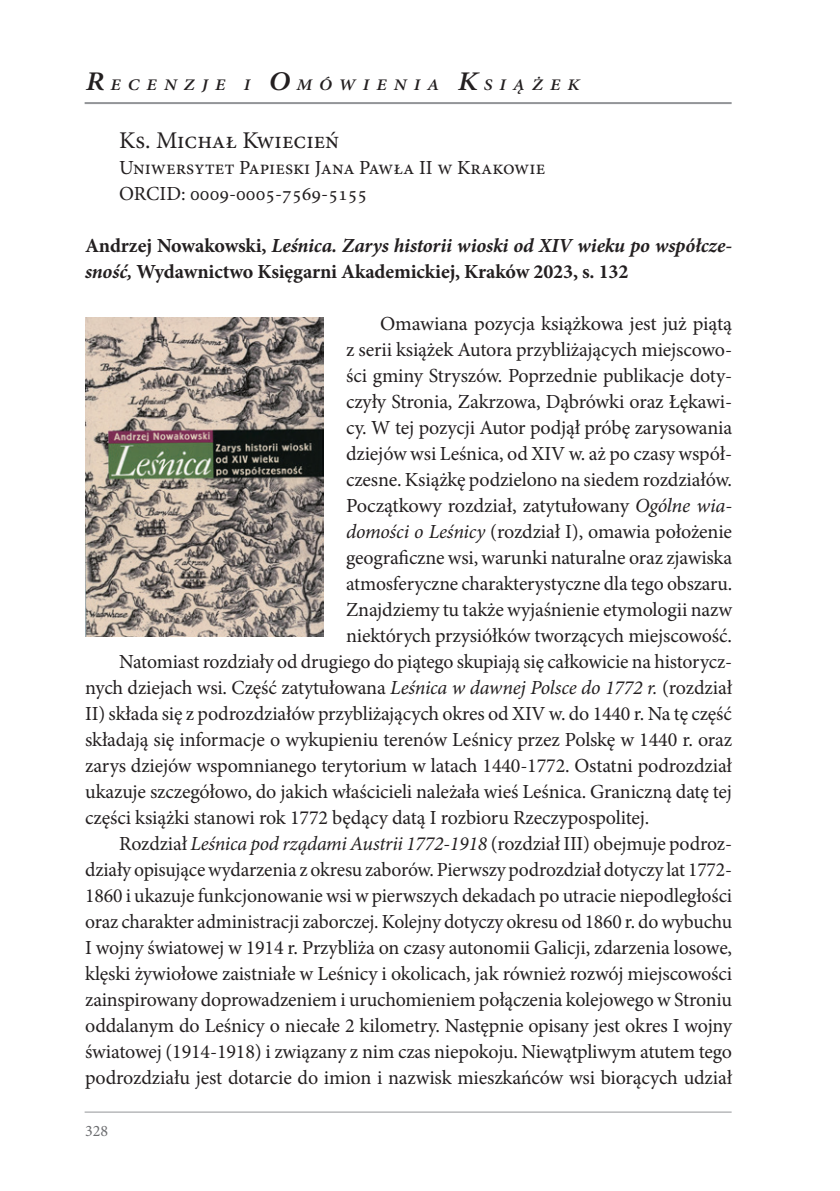
<style>
.page{position:relative;width:840px;height:1191px;background:#fff}
.page>*{position:absolute;margin:0;border:0;box-sizing:border-box;transform-origin:0 0}
.t1{font:24px "Minion Pro";color:#231f20}
.t2{font:20px/26px "Minion Pro";letter-spacing:-.01em;color:#231f20}
.t3{font:700 20px/26px "Minion Pro";letter-spacing:-.01em;color:#231f20}
.t4{font:italic 600 16.2px "Minion Pro";letter-spacing:.4em;color:#231f20;scale:1.11 1}
.t5{font:16px "Minion Pro";color:#6c6d70}
.s1{font-size:27px}
.s2{font-style:italic}
</style>
<div class="page">
<hr style="left:85px;top:1111px;width:646px;height:1px;background:#939598">
<hr style="left:85px;top:102px;width:646px;height:2px;background:#939598">
<img style="left:85px;top:317px;width:238px;height:319px">
<p class="t4" style="left:86px;top:73px;width:446px"><span class="s1">R</span>ECENZJE I <span class="s1">O</span>MÓWIENIA <span class="s1">K</span>SIĄŻEK</p>
<p class="t1" style="left:119px;top:124px;width:221px">Ks. Michał Kwiecień</p>
<p class="t2" style="left:119px;top:155px;width:427px">Uniwersytet Papieski Jana Pawła II w Krakowie<br>ORCID: 0009-0005-7569-5155</p>
<p class="t3" style="left:85px;top:232px;width:648px">Andrzej Nowakowski, <span class="s2">Leśnica. Zarys historii wioski od XIV wieku po współcze&shy;sność,</span> Wydawnictwo Księgarni Akademickiej, Kraków 2023, s. 132</p>
<p class="t2" style="left:380px;top:311px;width:353px">Omawiana pozycja książkowa jest już piątą</p>
<p class="t2" style="left:346px;top:337px;width:387px">z serii książek Autora przybliżających miejscowo-</p>
<p class="t2" style="left:346px;top:363px;width:387px">ści gminy Stryszów. Poprzednie publikacje doty-</p>
<p class="t2" style="left:346px;top:389px;width:387px">czyły Stronia, Zakrzowa, Dąbrówki oraz Łękawi-</p>
<p class="t2" style="left:346px;top:415px;width:387px">cy. W tej pozycji Autor podjął próbę zarysowania</p>
<p class="t2" style="left:346px;top:441px;width:387px">dziejów wsi Leśnica, od XIV w. aż po czasy współ-</p>
<p class="t2" style="left:346px;top:467px;width:387px">czesne. Książkę podzielono na siedem rozdziałów.</p>
<p class="t2" style="left:346px;top:493px;width:387px">Początkowy rozdział, zatytułowany <span class="s2">Ogólne wia-</span></p>
<p class="t2" style="left:346px;top:519px;width:387px"><span class="s2">domości o Leśnicy</span> (rozdział I), omawia położenie</p>
<p class="t2" style="left:346px;top:545px;width:387px">geograficzne wsi, warunki naturalne oraz zjawiska</p>
<p class="t2" style="left:346px;top:571px;width:387px">atmosferyczne charakterystyczne dla tego obszaru.</p>
<p class="t2" style="left:346px;top:597px;width:387px">Znajdziemy tu także wyjaśnienie etymologii nazw</p>
<p class="t2" style="left:346px;top:623px;width:387px">niektórych przysiółków tworzących miejscowość.</p>
<p class="t2" style="left:119px;top:649px;width:614px">Natomiast rozdziały od drugiego do piątego skupiają się całkowicie na historycz-</p>
<p class="t2" style="left:85px;top:675px;width:648px">nych dziejach wsi. Część zatytułowana <span class="s2">Leśnica w dawnej Polsce do 1772 r.</span> (rozdział</p>
<p class="t2" style="left:85px;top:701px;width:648px">II) składa się z podrozdziałów przybliżających okres od XIV w. do 1440 r. Na tę część</p>
<p class="t2" style="left:85px;top:727px;width:648px">składają się informacje o wykupieniu terenów Leśnicy przez Polskę w 1440 r. oraz</p>
<p class="t2" style="left:85px;top:753px;width:648px">zarys dziejów wspomnianego terytorium w latach 1440-1772. Ostatni podrozdział</p>
<p class="t2" style="left:85px;top:779px;width:648px">ukazuje szczegółowo, do jakich właścicieli należała wieś Leśnica. Graniczną datę tej</p>
<p class="t2" style="left:85px;top:805px;width:565px">części książki stanowi rok 1772 będący datą I rozbioru Rzeczypospolitej.</p>
<p class="t2" style="left:119px;top:831px;width:614px">Rozdział <span class="s2">Leśnica pod rządami Austrii 1772-1918</span> (rozdział III) obejmuje podroz-</p>
<p class="t2" style="left:85px;top:857px;width:648px">działy opisujące wydarzenia z okresu zaborów. Pierwszy podrozdział dotyczy lat 1772-</p>
<p class="t2" style="left:85px;top:883px;width:648px">1860 i ukazuje funkcjonowanie wsi w pierwszych dekadach po utracie niepodległości</p>
<p class="t2" style="left:85px;top:909px;width:648px">oraz charakter administracji zaborczej. Kolejny dotyczy okresu od 1860 r. do wybuchu</p>
<p class="t2" style="left:85px;top:935px;width:648px">I wojny światowej w 1914 r. Przybliża on czasy autonomii Galicji, zdarzenia losowe,</p>
<p class="t2" style="left:85px;top:961px;width:648px">klęski żywiołowe zaistniałe w Leśnicy i okolicach, jak również rozwój miejscowości</p>
<p class="t2" style="left:85px;top:987px;width:648px">zainspirowany doprowadzeniem i uruchomieniem połączenia kolejowego w Stroniu</p>
<p class="t2" style="left:85px;top:1013px;width:648px">oddalanym do Leśnicy o niecałe 2 kilometry. Następnie opisany jest okres I wojny</p>
<p class="t2" style="left:85px;top:1039px;width:648px">światowej (1914-1918) i związany z nim czas niepokoju. Niewątpliwym atutem tego</p>
<p class="t2" style="left:85px;top:1065px;width:648px">podrozdziału jest dotarcie do imion i nazwisk mieszkańców wsi biorących udział</p>
<p class="t5" style="left:85px;top:1120px;width:25px">328</p>
</div>
